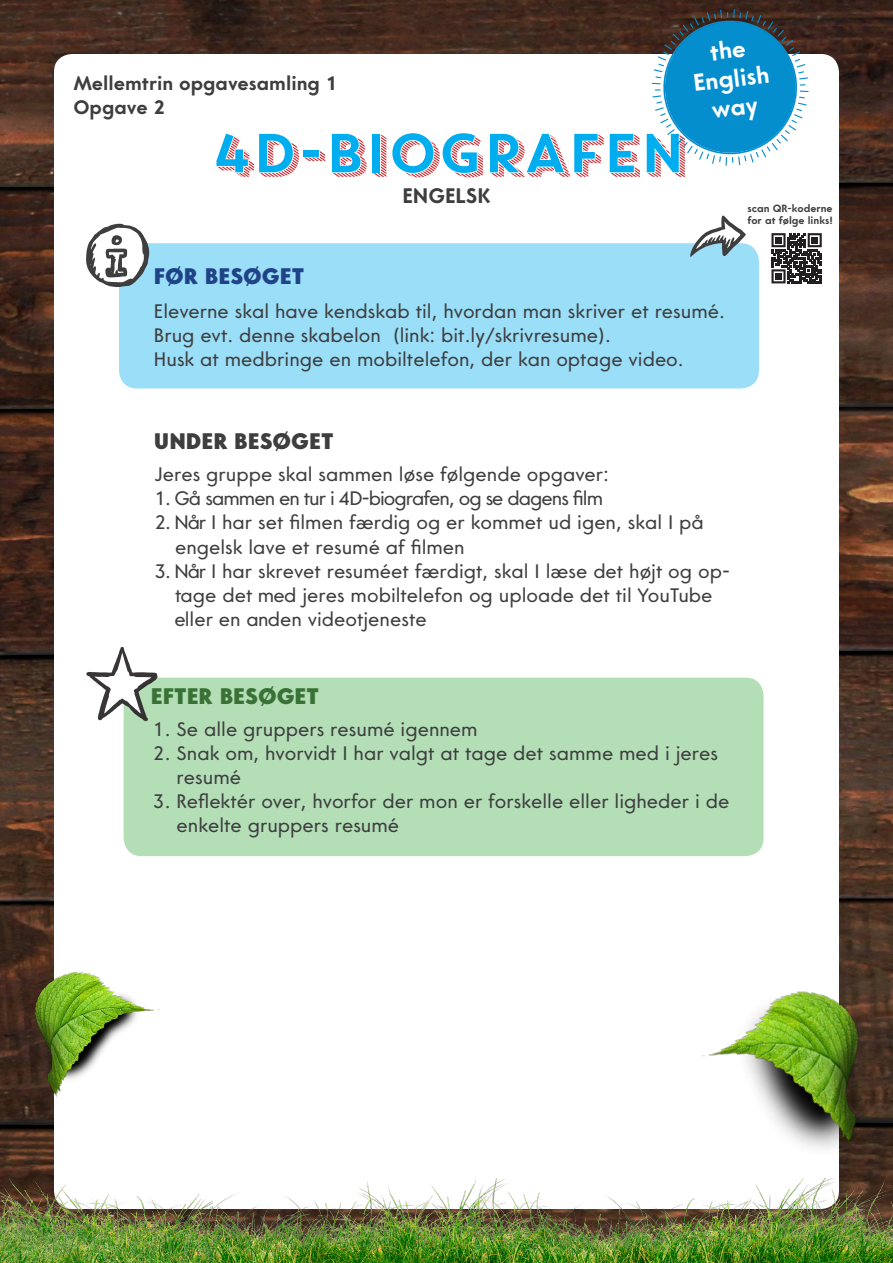
<style>
.page{position:relative;width:893px;height:1263px;background:#fff}
.page>*{position:absolute;margin:0;border:0;box-sizing:border-box;transform-origin:0 0}
.t1{font:54.9px "Core Circus";letter-spacing:-.105em;color:#00aeef}
.t2{font:700 23.85px/28.7px "Core Sans G65";color:#fff;text-align:center}
.t3{font:800 22.5px "Core Sans G85";color:#3a7136}
.t4{font:800 22.5px "Core Sans G85";color:#3e3e3f}
.t5{font:800 22.5px "Core Sans G85";color:#204388}
.t6{font:700 21px "Core Sans G65";color:#3e3e3f}
.t7{font:19.5px/24px "Core Sans G45";color:#3e3e3f}
.t8{font:19.5px "Core Sans G45";letter-spacing:-.05em;color:#3e3e3f}
.t9{font:700 19.5px/24px "Core Sans G65";color:#3e3e3f}
.t10{font:700 10.5px/12.6px "Core Sans G65";color:#3e3e3f}
</style>
<div class="page">
<img style="left:0;top:48px;width:893px;height:1131px">
<img style="left:0;top:0;width:893px;height:48px">
<div style="left:54px;top:54px;width:785px;height:1155px;background:#fff;border-radius:18px"></div>
<img style="left:0;top:1179px;width:893px;height:84px">
<img style="left:0;top:1194px;width:213px;height:69px">
<img style="left:689px;top:956px;width:204px;height:238px">
<div style="left:119px;top:243px;width:640px;height:145px;background:#9adef8;border-radius:18px"></div>
<img style="left:36px;top:972px;width:124px;height:125px">
<div style="left:124px;top:678px;width:640px;height:178px;background:#b3deb6;border-radius:18px"></div>
<svg style="left:86px;top:647px;width:71px;height:74px"></svg>
<svg style="left:771px;top:233px;width:51px;height:50px"></svg>
<svg style="left:652px;top:9px;width:156px;height:157px"></svg>
<svg style="left:690px;top:216px;width:56px;height:42px"></svg>
<svg style="left:86px;top:224px;width:63px;height:63px"></svg>
<p class="t9" style="left:73px;top:72px;width:266px">Mellemtrin opgavesamling 1<br>Opgave 2</p>
<h1 class="t1" style="left:208px;top:116px;width:482px">4D-BIOGRAFEN</h1>
<p class="t6" style="left:402px;top:183px;width:90px">ENGELSK</p>
<p class="t2" style="left:688px;top:41px;width:78px;rotate:-7deg">the<br>English way</p>
<p class="t10" style="left:747px;top:202px;width:87px">scan QR-koderne for at følge links!</p>
<p class="t5" style="left:154px;top:262px;width:152px">FØR BESØGET</p>
<p class="t7" style="left:154px;top:300px;width:573px">Eleverne skal have kendskab til, hvordan man skriver et resumé.<br>Brug evt. denne skabelon (link: bit.ly/skrivresume).<br>Husk at medbringe en mobiltelefon, der kan optage video.</p>
<p class="t4" style="left:154px;top:427px;width:181px">UNDER BESØGET</p>
<p class="t7" style="left:155px;top:463px;width:456px">Jeres gruppe skal sammen løse følgende opgaver:</p>
<p class="t8" style="left:155px;top:487px;width:450px">1. Gå sammen en tur i 4D-biografen, og se dagens film</p>
<p class="t7" style="left:175px;top:511px;width:530px;text-indent:-20px">2. Når I har set filmen færdig og er kommet ud igen, skal I på engelsk lave et resumé af filmen</p>
<p class="t7" style="left:175px;top:559px;width:557px;text-indent:-20px">3. Når I har skrevet resuméet færdigt, skal I læse det højt og op&shy;tage det med jeres mobiltelefon og uploade det til YouTube eller en anden videotjeneste</p>
<p class="t3" style="left:151px;top:682px;width:170px">EFTER BESØGET</p>
<p class="t7" style="left:153px;top:717px;width:326px">1. Se alle gruppers resumé igennem</p>
<p class="t7" style="left:177px;top:741px;width:543px;text-indent:-23px">2. Snak om, hvorvidt I har valgt at tage det samme med i jeres resumé</p>
<p class="t7" style="left:177px;top:789px;width:554px;text-indent:-23px">3. Reflektér over, hvorfor der mon er forskelle eller ligheder i de enkelte gruppers resumé</p>
</div>
